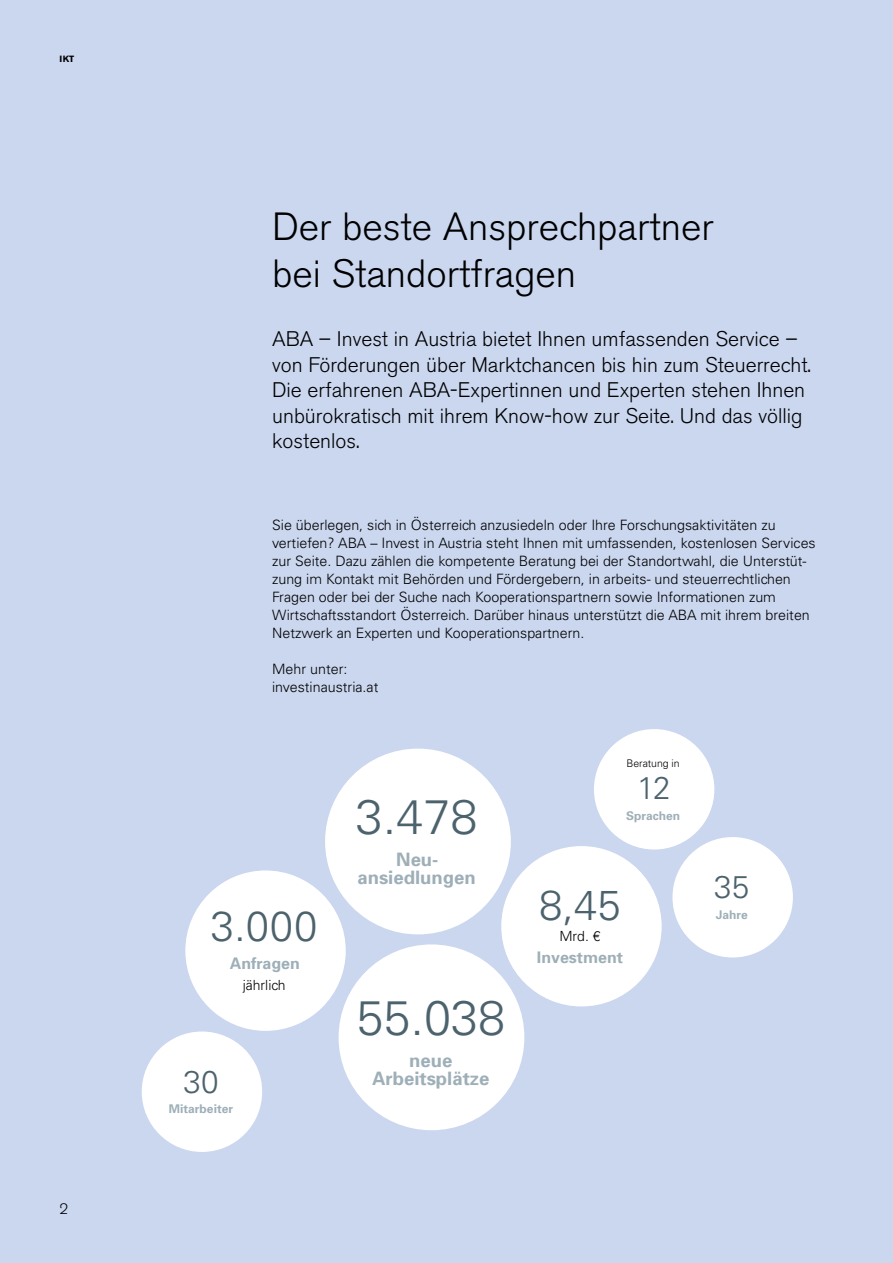
<style>
.page{position:relative;width:893px;height:1263px;background:#cad7ef}
.page>*{position:absolute;margin:0;border:0;box-sizing:border-box;transform-origin:0 0}
.t1{font:300 48.6px "Univers LT Std";color:#4c626c}
.t2{font:300 42px "Univers LT Std";color:#4c626c}
.t3{font:300 39px/46.8px "Akzidenz Grotesk BE";color:#000}
.t4{font:300 31.5px "Univers LT Std";color:#4c626c}
.t5{font:300 21px/25.5px "Akzidenz Grotesk BE";color:#000}
.t6{font:700 18.45px/18.5px "Univers";color:#9eafb8;text-align:center}
.t7{font:700 16.05px "Univers";color:#9eafb8}
.t8{font:300 15px "Akzidenz Grotesk BE";color:#000}
.t9{font:300 14.25px/18px "Univers LT Std";color:#000}
.t10{font:300 13.95px "Univers LT Std";color:#000}
.t11{font:700 12px "Univers";color:#9eafb8}
.t12{font:300 10.5px "Univers LT Std";color:#000}
.t13{font:700 9px "Akzidenz Grotesk BE";color:#000}
</style>
<div class="page">
<div style="left:672px;top:837px;width:121px;height:120px;background:#fff;border-radius:50%"></div>
<div style="left:142px;top:1031px;width:120px;height:121px;background:#fff;border-radius:50%"></div>
<div style="left:594px;top:729px;width:120px;height:120px;background:#fff;border-radius:50%"></div>
<div style="left:325px;top:749px;width:186px;height:185px;background:#fff;border-radius:50%"></div>
<div style="left:339px;top:944px;width:185px;height:186px;background:#fff;border-radius:50%"></div>
<div style="left:185px;top:870px;width:161px;height:161px;background:#fff;border-radius:50%"></div>
<div style="left:501px;top:846px;width:161px;height:160px;background:#fff;border-radius:50%"></div>
<p class="t13" style="left:60px;top:53px;width:16px">IKT</p>
<p class="t8" style="left:60px;top:1200px;width:10px">2</p>
<h3 class="t3" style="left:272px;top:204px;width:443px">Der beste Ansprechpartner bei Standortfragen</h3>
<p class="t5" style="left:272px;top:327px;width:540px">ABA – Invest in Austria bietet Ihnen umfassenden Service – von Förderungen über Marktchancen bis hin zum Steuerrecht.<br>Die erfahrenen ABA-Expertinnen und Experten stehen Ihnen unbürokratisch mit ihrem Know-how zur Seite. Und das völlig kostenlos.</p>
<p class="t9" style="left:272px;top:515px;width:545px">Sie überlegen, sich in Österreich anzusiedeln oder Ihre Forschungsaktivitäten zu vertiefen? ABA – Invest in Austria steht Ihnen mit umfassenden, kostenlosen Services zur Seite. Dazu zählen die kompetente Beratung bei der Standortwahl, die Unterstüt&shy;zung im Kontakt mit Behörden und Fördergebern, in arbeits- und steuerrechtlichen Fragen oder bei der Suche nach Kooperationspartnern sowie Informationen zum Wirtschaftsstandort Österreich. Darüber hinaus unterstützt die ABA mit ihrem breiten Netzwerk an Experten und Kooperationspartnern.</p>
<p class="t9" style="left:272px;top:659px;width:108px">Mehr unter: investinaustria.at</p>
<h2 class="t2" style="left:211px;top:901px;width:108px">3.000</h2>
<p class="t7" style="left:230px;top:953px;width:72px">Anfragen</p>
<p class="t10" style="left:243px;top:977px;width:44px">jährlich</p>
<h3 class="t4" style="left:183px;top:1063px;width:37px">30</h3>
<p class="t11" style="left:169px;top:1102px;width:66px">Mitarbeiter</p>
<h1 class="t1" style="left:356px;top:787px;width:123px">3.478</h1>
<p class="t6" style="left:357px;top:850px;width:120px">Neu&shy;ansiedlungen</p>
<h1 class="t1" style="left:357px;top:988px;width:150px">55.038</h1>
<p class="t6" style="left:372px;top:1051px;width:119px">neue<br>Arbeitsplätze</p>
<p class="t12" style="left:627px;top:756px;width:55px">Beratung in</p>
<h3 class="t4" style="left:637px;top:769px;width:35px">12</h3>
<p class="t11" style="left:626px;top:808px;width:56px">Sprachen</p>
<h2 class="t2" style="left:539px;top:879px;width:83px">8,45</h2>
<p class="t10" style="left:559px;top:928px;width:43px">Mrd. €</p>
<p class="t7" style="left:537px;top:948px;width:88px">Investment</p>
<h3 class="t4" style="left:714px;top:868px;width:37px">35</h3>
<p class="t11" style="left:716px;top:907px;width:34px">Jahre</p>
</div>
